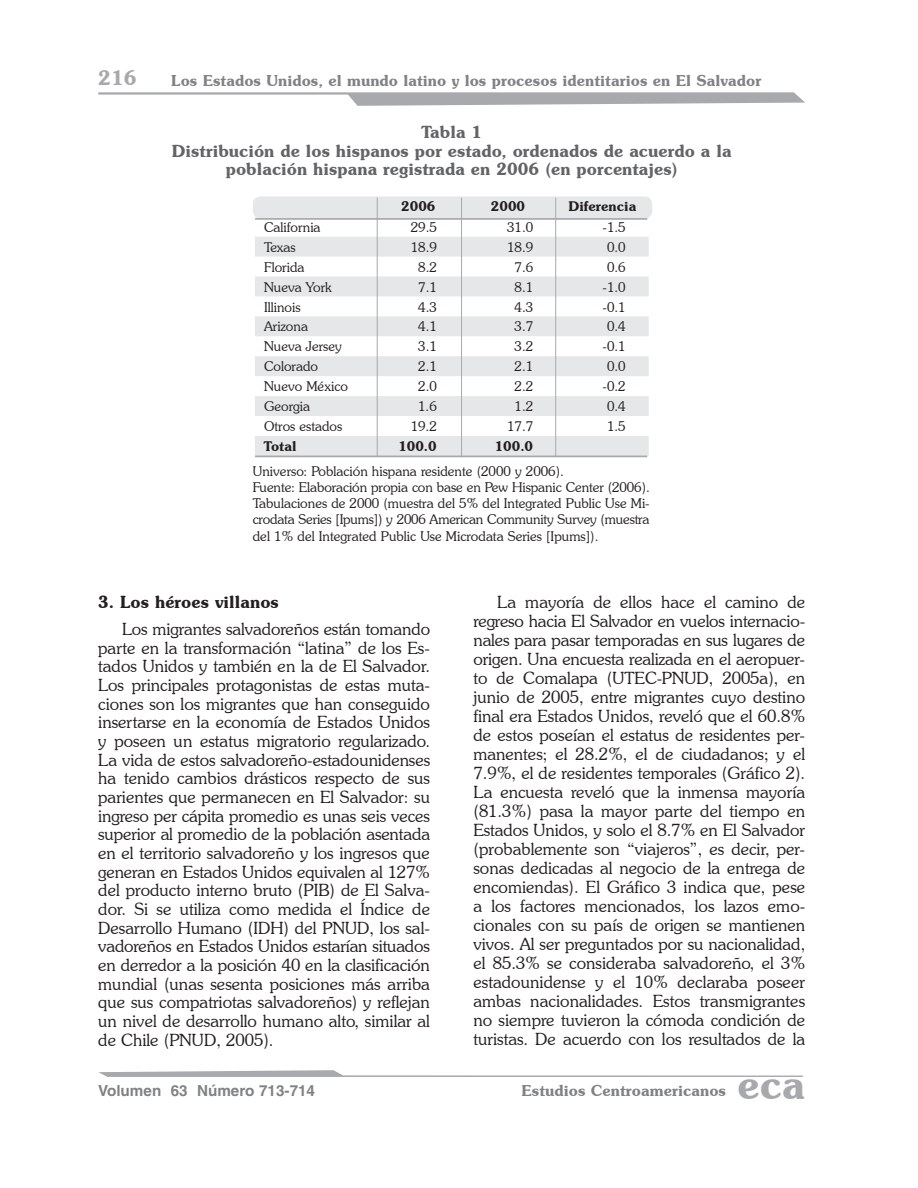
<style>
.page{position:relative;width:918px;height:1188px;background:#fff}
.page>*{position:absolute;margin:0;border:0;box-sizing:border-box;transform-origin:0 0}
.t1{font:600 20.4px "Souvenir IT Cby BT";color:#a7a9ac}
.t2{font:300 16.95px/19px "Souvenir IT Cby BT";color:#231f20;text-align:justify}
.t3{font:600 16.95px/18.6px "Souvenir IT Cby BT";color:#636466;text-align:center}
.t4{font:600 16.95px "Souvenir IT Cby BT";color:#231f20}
.t5{font:600 15.3px "Souvenir IT Cby BT";color:#808285}
.t6{font:700 15.3px "Helvetica";color:#808285}
.t7{font:300 13.5px/16.4px "Souvenir IT Cby BT";color:#231f20}
.t8{font:600 13.5px "Souvenir IT Cby BT";color:#231f20}
.s1{font-size:40.65px;color:#a7a9ac}
</style>
<div class="page">
<svg style="left:98px;top:92px;width:707px;height:14px"></svg>
<svg style="left:98px;top:1070px;width:706px;height:7px"></svg>
<div style="left:253px;top:196px;width:399px;height:23px;background:#e6e7e8;border-radius:8px"></div>
<svg style="left:255px;top:237px;width:394px;height:219px;fill:#e6e7e8"></svg>
<hr style="left:255px;top:218px;width:392px;height:2px;background:#a7a9ac">
<hr style="left:377px;top:198px;width:1px;height:259px;background:#a7a9ac">
<hr style="left:461px;top:198px;width:1px;height:259px;background:#a7a9ac">
<hr style="left:555px;top:198px;width:1px;height:259px;background:#a7a9ac">
<hr style="left:255px;top:456px;width:392px;height:1px;background:#a7a9ac">
<p class="t1" style="left:98px;top:65px;width:40px">216</p>
<p class="t5" style="left:171px;top:71px;width:592px">Los Estados Unidos, el mundo latino y los procesos identitarios en El Salvador</p>
<p class="t3" style="left:172px;top:122px;width:561px">Tabla 1<br>Distribución de los hispanos por estado, ordenados de acuerdo a la población hispana registrada en 2006 (en porcentajes)</p>
<p class="t8" style="left:401px;top:198px;width:36px">2006</p>
<p class="t8" style="left:491px;top:198px;width:36px">2000</p>
<p class="t8" style="left:569px;top:198px;width:69px">Diferencia</p>
<p class="t7" style="left:264px;top:219px;width:58px">California</p>
<p class="t7" style="left:411px;top:219px;width:28px">29.5</p>
<p class="t7" style="left:507px;top:219px;width:28px">31.0</p>
<p class="t7" style="left:603px;top:219px;width:25px">-1.5</p>
<p class="t7" style="left:264px;top:239px;width:33px">Texas</p>
<p class="t7" style="left:411px;top:239px;width:28px">18.9</p>
<p class="t7" style="left:507px;top:239px;width:28px">18.9</p>
<p class="t7" style="left:607px;top:239px;width:20px">0.0</p>
<p class="t7" style="left:264px;top:259px;width:42px">Florida</p>
<p class="t7" style="left:418px;top:259px;width:20px">8.2</p>
<p class="t7" style="left:515px;top:259px;width:20px">7.6</p>
<p class="t7" style="left:607px;top:259px;width:20px">0.6</p>
<p class="t7" style="left:264px;top:278px;width:69px">Nueva York</p>
<p class="t7" style="left:418px;top:278px;width:20px">7.1</p>
<p class="t7" style="left:515px;top:278px;width:20px">8.1</p>
<p class="t7" style="left:603px;top:278px;width:25px">-1.0</p>
<p class="t7" style="left:264px;top:298px;width:38px">Illinois</p>
<p class="t7" style="left:418px;top:298px;width:20px">4.3</p>
<p class="t7" style="left:515px;top:298px;width:20px">4.3</p>
<p class="t7" style="left:603px;top:298px;width:25px">-0.1</p>
<p class="t7" style="left:264px;top:318px;width:45px">Arizona</p>
<p class="t7" style="left:418px;top:318px;width:20px">4.1</p>
<p class="t7" style="left:515px;top:318px;width:20px">3.7</p>
<p class="t7" style="left:607px;top:318px;width:20px">0.4</p>
<p class="t7" style="left:264px;top:338px;width:79px">Nueva Jersey</p>
<p class="t7" style="left:418px;top:338px;width:20px">3.1</p>
<p class="t7" style="left:515px;top:338px;width:20px">3.2</p>
<p class="t7" style="left:603px;top:338px;width:25px">-0.1</p>
<p class="t7" style="left:264px;top:358px;width:56px">Colorado</p>
<p class="t7" style="left:418px;top:358px;width:20px">2.1</p>
<p class="t7" style="left:515px;top:358px;width:20px">2.1</p>
<p class="t7" style="left:607px;top:358px;width:20px">0.0</p>
<p class="t7" style="left:264px;top:378px;width:85px">Nuevo México</p>
<p class="t7" style="left:418px;top:378px;width:20px">2.0</p>
<p class="t7" style="left:515px;top:378px;width:20px">2.2</p>
<p class="t7" style="left:603px;top:378px;width:25px">-0.2</p>
<p class="t7" style="left:264px;top:398px;width:48px">Georgia</p>
<p class="t7" style="left:418px;top:398px;width:20px">1.6</p>
<p class="t7" style="left:515px;top:398px;width:20px">1.2</p>
<p class="t7" style="left:607px;top:398px;width:20px">0.4</p>
<p class="t7" style="left:264px;top:418px;width:80px">Otros estados</p>
<p class="t7" style="left:411px;top:418px;width:28px">19.2</p>
<p class="t7" style="left:507px;top:418px;width:28px">17.7</p>
<p class="t7" style="left:607px;top:418px;width:20px">1.5</p>
<p class="t8" style="left:264px;top:438px;width:34px">Total</p>
<p class="t8" style="left:398px;top:438px;width:40px">100.0</p>
<p class="t8" style="left:495px;top:438px;width:40px">100.0</p>
<p class="t7" style="left:253px;top:462px;width:398px">Universo: Población hispana residente (2000 y 2006).<br>Fuente: Elaboración propia con base en Pew Hispanic Center (2006).<br>Tabulaciones de 2000 (muestra del 5% del Integrated Public Use Mi&shy;crodata Series [Ipums]) y 2006 American Community Survey (muestra del 1% del Integrated Public Use Microdata Series [Ipums]).</p>
<p class="t4" style="left:98px;top:591px;width:182px">3. Los héroes villanos</p>
<p class="t2" style="left:98px;top:619px;width:333px;line-height:18.6px;text-indent:24px">Los migrantes salvadoreños están tomando parte en la transformación “latina” de los Es&shy;tados Unidos y también en la de El Salvador.<br>Los principales protagonistas de estas muta&shy;ciones son los migrantes que han conseguido insertarse en la economía de Estados Unidos y poseen un estatus migratorio regularizado.<br>La vida de estos salvadoreño-estadounidenses ha tenido cambios drásticos respecto de sus parientes que permanecen en El Salvador: su ingreso per cápita promedio es unas seis veces superior al promedio de la población asentada en el territorio salvadoreño y los ingresos que generan en Estados Unidos equivalen al 127% del producto interno bruto (PIB) de El Salva&shy;dor. Si se utiliza como medida el Índice de Desarrollo Humano (IDH) del PNUD, los sal&shy;vadoreños en Estados Unidos estarían situados en derredor a la posición 40 en la clasificación mundial (unas sesenta posiciones más arriba que sus compatriotas salvadoreños) y reflejan un nivel de desarrollo humano alto, similar al de Chile (PNUD, 2005).</p>
<p class="t2" style="left:473px;top:592px;width:333px;text-indent:24px">La mayoría de ellos hace el camino de regreso hacia El Salvador en vuelos internacio&shy;nales para pasar temporadas en sus lugares de origen. Una encuesta realizada en el aeropuer&shy;to de Comalapa (UTEC-PNUD, 2005a), en junio de 2005, entre migrantes cuyo destino final era Estados Unidos, reveló que el 60.8% de estos poseían el estatus de residentes per&shy;manentes; el 28.2%, el de ciudadanos; y el 7.9%, el de residentes temporales (Gráfico 2).<br>La encuesta reveló que la inmensa mayoría (81.3%) pasa la mayor parte del tiempo en Estados Unidos, y solo el 8.7% en El Salvador (probablemente son “viajeros”, es decir, per&shy;sonas dedicadas al negocio de la entrega de encomiendas). El Gráfico 3 indica que, pese a los factores mencionados, los lazos emo&shy;cionales con su país de origen se mantienen vivos. Al ser preguntados por su nacionalidad, el 85.3% se consideraba salvadoreño, el 3% estadounidense y el 10% declaraba poseer ambas nacionalidades. Estos transmigrantes no siempre tuvieron la cómoda condición de turistas. De acuerdo con los resultados de la</p>
<p class="t6" style="left:98px;top:1085px;width:218px">Volumen 63 Número 713-714</p>
<p class="t5" style="left:522px;top:1081px;width:285px">Estudios Centroamericanos <span class="s1">eca</span></p>
</div>
